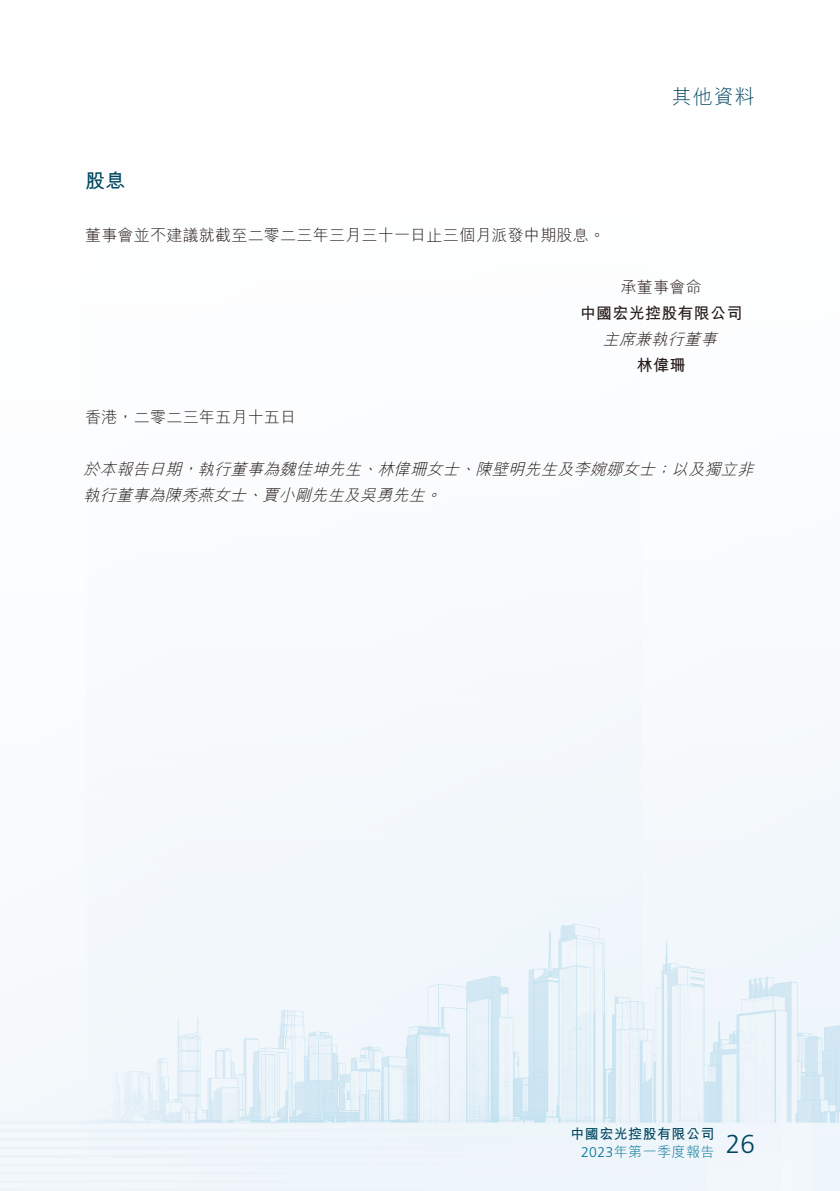
<style>
.page{position:relative;width:840px;height:1191px;background:#fff}
.page>*{position:absolute;margin:0;border:0;box-sizing:border-box;transform-origin:0 0}
.t1{font:300 26px "Frutiger LT Std";color:#00465f}
.t2{font:300 20px "M Hei HK";color:#00465f}
.t3{font:700 20px "M Hei HK";color:#00465f}
.t4{font:italic 300 16px "M Hei HK";color:#231916}
.t5{font:300 16px "M Hei HK";letter-spacing:.015em;color:#231916}
.t6{font:700 16px "M Hei HK";letter-spacing:.015em;color:#231916}
.t7{font:300 14px "M Hei HK";letter-spacing:.03em;color:#007296}
.t8{font:700 14px "M Hei HK";letter-spacing:.03em;color:#00465f}
.s1{font-family:"Frutiger LT Std"}
</style>
<div class="page">
<img style="left:0;top:702px;width:839px;height:489px">
<p class="t3" style="left:85px;top:166px;width:42px">股息</p>
<p class="t5" style="left:85px;top:226px;width:521px">董事會並不建議就截至二零二三年三月三十一日止三個月派發中期股息。</p>
<p class="t2" style="left:671px;top:86px;width:84px">其他資料</p>
<p class="t5" style="left:85px;top:408px;width:212px">香港，二零二三年五月十五日</p>
<p class="t5" style="left:620px;top:278px;width:82px">承董事會命</p>
<p class="t6" style="left:579px;top:301px;width:164px">中國宏光控股有限公司</p>
<p class="t4" style="left:602px;top:330px;width:119px">主席兼執行董事</p>
<p class="t6" style="left:636px;top:353px;width:50px">林偉珊</p>
<p class="t4" style="left:198px;top:460px;width:169px">執行董事為魏佳坤先生</p>
<p class="t4" style="left:475px;top:460px;width:185px">陳壁明先生及李婉娜女士</p>
<p class="t4" style="left:83px;top:460px;width:103px">於本報告日期</p>
<p class="t4" style="left:377px;top:460px;width:87px">林偉珊女士</p>
<p class="t4" style="left:671px;top:460px;width:87px">以及獨立非</p>
<p class="t4" style="left:655px;top:460px;width:22px">；</p>
<p class="t4" style="left:181px;top:460px;width:22px">，</p>
<p class="t4" style="left:361px;top:460px;width:22px">、</p>
<p class="t4" style="left:459px;top:460px;width:22px">、</p>
<p class="t4" style="left:83px;top:486px;width:168px">執行董事為陳秀燕女士</p>
<p class="t4" style="left:262px;top:486px;width:168px">賈小剛先生及吳勇先生</p>
<p class="t4" style="left:424px;top:486px;width:22px">。</p>
<p class="t4" style="left:246px;top:486px;width:22px">、</p>
<p class="t8" style="left:570px;top:1124px;width:145px">中國宏光控股有限公司</p>
<p class="t7" style="left:580px;top:1145px;width:135px"><span class="s1">2023</span>年第一季度報告</p>
<h1 class="t1" style="left:725px;top:1129px;width:30px">26</h1>
</div>
